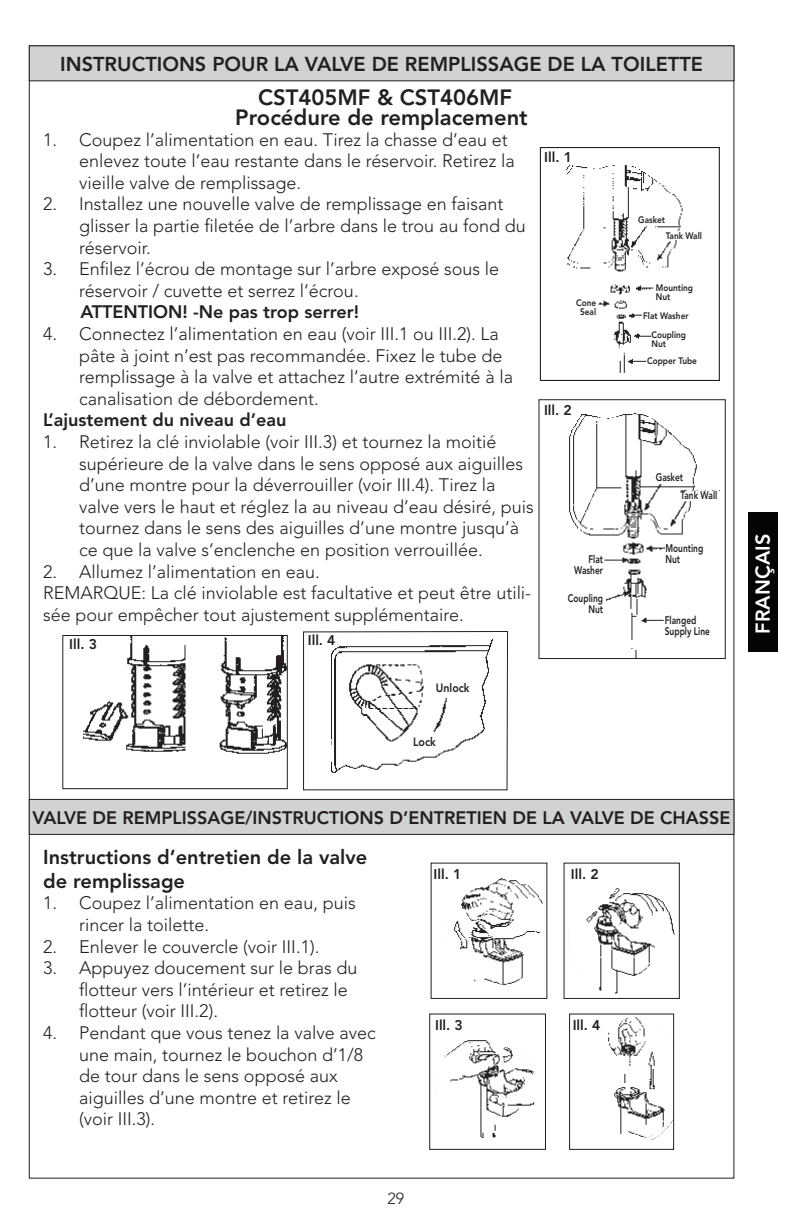
<style>
.page{position:relative;width:792px;height:1224px;background:#fff}
.page>*{position:absolute;margin:0;border:0;box-sizing:border-box;transform-origin:0 0}
.t1{font:800 22px/19.2px "Avenir LT Std";color:#231f20;text-align:center}
.t2{font:800 20px/24px "Avenir LT Std";color:#231f20}
.t3{font:800 20px "Avenir LT Std";color:#fff}
.t4{font:300 18px/21.6px "Avenir LT Std";color:#231f20}
.t5{font:800 18px "Avenir LT Std";color:#231f20}
.t6{font:300 16px "Avenir LT Std";color:#231f20}
.t7{font:800 14px "Avenir LT Std";color:#231f20}
.t8{font:800 12px "Avenir LT Std";color:#231f20;scale:.88 1}
.t9{font:800 11px/11px "Avenir LT Std";color:#231f20;scale:.76 1}
.t10{font:800 9.4px/9.4px "Avenir LT Std";color:#231f20;scale:.88 1}
</style>
<div class="page">
<div style="left:748px;top:513px;width:30px;height:139px;background:#040503"></div>
<div style="left:29px;top:46px;width:705px;height:35px;background:#d1d2d4"></div>
<div style="left:29px;top:45px;width:705px;height:36px;border:1px solid #231f20"></div>
<div style="left:29px;top:799px;width:705px;height:35px;background:#d1d2d4"></div>
<div style="left:29px;top:799px;width:705px;height:36px;border:1px solid #231f20"></div>
<img style="left:569px;top:413px;width:151px;height:244px">
<div style="left:664px;top:612px;width:55px;height:30px;background:#fff"></div>
<div style="left:665px;top:539px;width:56px;height:30px;background:#fff"></div>
<div style="left:549px;top:552px;width:55px;height:30px;background:#fff"></div>
<div style="left:550px;top:593px;width:55px;height:30px;background:#fff"></div>
<div style="left:680px;top:491px;width:45px;height:9px;background:#fff"></div>
<div style="left:650px;top:474px;width:35px;height:10px;background:#fff"></div>
<div style="left:538px;top:399px;width:188px;height:260px;border:1px solid #231f20"></div>
<img style="left:566px;top:165px;width:117px;height:208px">
<div style="left:647px;top:354px;width:69px;height:14px;background:#fff"></div>
<div style="left:653px;top:329px;width:66px;height:22px;background:#fff"></div>
<div style="left:644px;top:309px;width:69px;height:14px;background:#fff"></div>
<div style="left:655px;top:282px;width:64px;height:22px;background:#fff"></div>
<div style="left:540px;top:297px;width:58px;height:22px;background:#fff"></div>
<div style="left:666px;top:231px;width:53px;height:8px;background:#fff"></div>
<div style="left:633px;top:216px;width:41px;height:10px;background:#fff"></div>
<div style="left:540px;top:147px;width:180px;height:234px;border:1px solid #231f20"></div>
<img style="left:84px;top:637px;width:202px;height:117px">
<div style="left:62px;top:635px;width:226px;height:154px;border:1px solid #231f20"></div>
<img style="left:331px;top:639px;width:162px;height:134px">
<div style="left:429px;top:680px;width:45px;height:16px;background:#fff"></div>
<div style="left:446px;top:767px;width:45px;height:16px;background:#fff"></div>
<div style="left:423px;top:732px;width:27px;height:14px;background:#fff"></div>
<div style="left:303px;top:631px;width:205px;height:159px;border:1px solid #231f20"></div>
<svg style="left:454px;top:878px;width:89px;height:107px"></svg>
<svg style="left:569px;top:888px;width:106px;height:106px"></svg>
<div style="left:564px;top:863px;width:116px;height:136px;border:1px solid #231f20"></div>
<img style="left:444px;top:1040px;width:91px;height:98px">
<div style="left:433px;top:1028px;width:107px;height:121px;border:4px solid #fff;border-radius:50%"></div>
<div style="left:429px;top:1014px;width:117px;height:136px;border:1px solid #231f20"></div>
<svg style="left:608px;top:1016px;width:64px;height:124px"></svg>
<div style="left:569px;top:1014px;width:105px;height:136px;border:1px solid #231f20"></div>
<p class="t2" style="left:60px;top:52px;width:644px">INSTRUCTIONS POUR LA VALVE DE REMPLISSAGE DE LA TOILETTE</p>
<p class="t1" style="left:235px;top:88px;width:294px">CST405MF &amp; CST406MF<br>Procédure de remplacement</p>
<p class="t4" style="left:79px;top:129px;width:437px;text-indent:-36px">1. Coupez l’alimentation en eau. Tirez la chasse d’eau et enlevez toute l’eau restante dans le réservoir. Retirez la vieille valve de remplissage.</p>
<p class="t4" style="left:79px;top:193px;width:448px;text-indent:-36px">2. Installez une nouvelle valve de remplissage en faisant glisser la partie filetée de l’arbre dans le trou au fond du réservoir.</p>
<p class="t4" style="left:79px;top:258px;width:421px;text-indent:-36px">3. Enfilez l’écrou de montage sur l’arbre exposé sous le réservoir / cuvette et serrez l’écrou.</p>
<p class="t5" style="left:80px;top:302px;width:280px">ATTENTION! -Ne pas trop serrer!</p>
<p class="t4" style="left:79px;top:323px;width:435px;text-indent:-36px">4. Connectez l’alimentation en eau (voir III.1 ou III.2). La pâte à joint n’est pas recommandée. Fixez le tube de remplissage à la valve et attachez l’autre extrémité à la canalisation de débordement.</p>
<p class="t5" style="left:43px;top:410px;width:245px">L’ajustement du niveau d’eau</p>
<p class="t4" style="left:79px;top:431px;width:456px;text-indent:-36px">1. Retirez la clé inviolable (voir III.3) et tournez la moitié supérieure de la valve dans le sens opposé aux aiguilles d’une montre pour la déverrouiller (voir III.4). Tirez la valve vers le haut et réglez la au niveau d’eau désiré, puis tournez dans le sens des aiguilles d’une montre jusqu’à ce que la valve s’enclenche en position verrouillée.</p>
<p class="t4" style="left:43px;top:561px;width:490px">2. Allumez l’alimentation en eau.<br>REMARQUE: La clé inviolable est facultative et peut être utili&shy;sée pour empêcher tout ajustement supplémentaire.</p>
<p class="t7" style="left:69px;top:635px;width:29px">Ill. 3</p>
<p class="t7" style="left:308px;top:631px;width:29px">Ill. 4</p>
<p class="t7" style="left:544px;top:149px;width:29px">Ill. 1</p>
<p class="t10" style="left:576px;top:298px;width:24px;text-align:center">Cone<br>Seal</p>
<p class="t7" style="left:544px;top:402px;width:29px">Ill. 2</p>
<p class="t9" style="left:574px;top:553px;width:40px;text-align:right">Flat<br>Washer</p>
<p class="t9" style="left:568px;top:593px;width:48px;text-align:right">Coupling<br>Nut</p>
<p class="t8" style="left:436px;top:681px;width:40px">Unlock</p>
<p class="t8" style="left:413px;top:735px;width:27px">Lock</p>
<p class="t10" style="left:638px;top:215px;width:32px">Gasket</p>
<p class="t10" style="left:666px;top:231px;width:43px">Tank Wall</p>
<p class="t10" style="left:656px;top:283px;width:44px">Mounting<br>Nut</p>
<p class="t10" style="left:643px;top:306px;width:53px;line-height:19.4px;text-align:right">Flat Washer<br>Coupling</p>
<p class="t10" style="left:647px;top:336px;width:58px;line-height:16.2px;text-indent:4px">Nut<br>Copper Tube</p>
<p class="t9" style="left:680px;top:469px;width:50px;line-height:17.6px;text-indent:-24px">Gasket<br>Tank Wall</p>
<p class="t9" style="left:665px;top:543px;width:51px">Mounting<br>Nut</p>
<p class="t9" style="left:665px;top:615px;width:61px">Flanged<br>Supply Line</p>
<p class="t5" style="left:33px;top:807px;width:699px">VALVE DE REMPLISSAGE/INSTRUCTIONS D’ENTRETIEN DE LA VALVE DE CHASSE</p>
<p class="t2" style="left:43px;top:845px;width:326px">Instructions d’entretien de la valve de remplissage</p>
<p class="t4" style="left:79px;top:893px;width:278px;text-indent:-36px">1. Coupez l’alimentation en eau, puis rincer la toilette.</p>
<p class="t4" style="left:43px;top:936px;width:278px">2. Enlever le couvercle (voir III.1).</p>
<p class="t4" style="left:79px;top:957px;width:280px;text-indent:-36px">3. Appuyez doucement sur le bras du flotteur vers l’intérieur et retirez le flotteur (voir III.2).</p>
<p class="t4" style="left:79px;top:1022px;width:298px;text-indent:-36px">4. Pendant que vous tenez la valve avec une main, tournez le bouchon d’1/8 de tour dans le sens opposé aux aiguilles d’une montre et retirez le (voir III.3).</p>
<p class="t6" style="left:388px;top:1189px;width:18px">29</p>
<p class="t7" style="left:434px;top:866px;width:29px">Ill. 1</p>
<p class="t7" style="left:571px;top:866px;width:29px">Ill. 2</p>
<p class="t7" style="left:435px;top:1017px;width:29px">Ill. 3</p>
<p class="t7" style="left:573px;top:1017px;width:29px">Ill. 4</p>
<p class="t3" style="left:751px;top:634px;width:101px;rotate:-90deg">FRANÇAIS</p>
</div>
